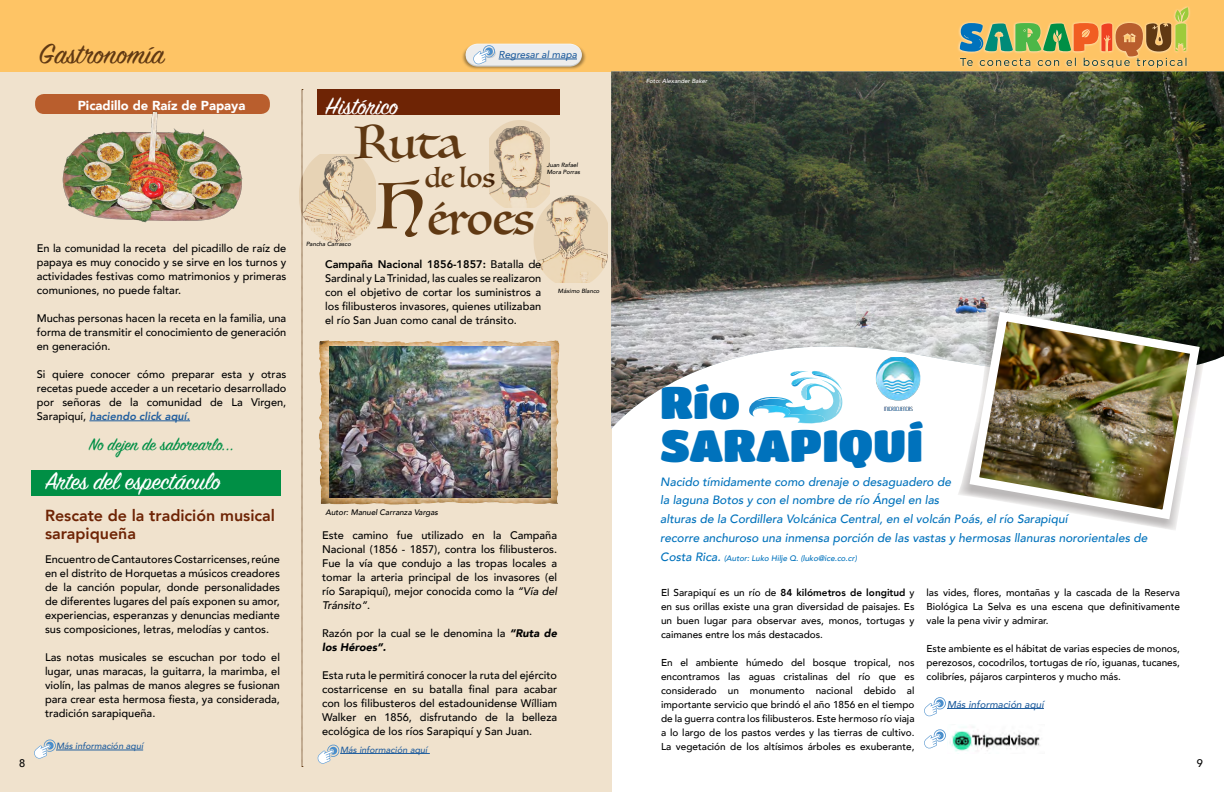
<style>
.page{position:relative;width:1224px;height:792px;background:#fff}
.page>*{position:absolute;margin:0;border:0;box-sizing:border-box;transform-origin:0 0}
.t1{font:45px/75.6px "Luminari";color:#603913}
.t2{font:44.7px/43.6px "Titan One";color:#0072bc}
.t3{font:31px "Sign Painter House Script";color:#603913}
.t4{font:27px "Sign Painter House Script";color:#fff}
.t5{font:27px "Luminari";color:#603913}
.t6{font:19px "Sign Painter House Script";color:#008f45}
.t7{font:800 16px/18px "Avenir";color:#6e2405}
.t8{font:900 13px "Avenir";color:#fff}
.t9{font:italic 500 12px/18.8px "Avenir";color:#0072bc}
.t10{font:500 11px/14px "Avenir";color:#000;text-align:justify}
.t11{font:500 10px/14px "Avenir";color:#000;text-align:justify}
.t12{font:italic 500 10px "Avenir";color:#215e9e}
.t13{font:italic 500 9px "Avenir";color:#215e9e}
.t14{font:italic 500 8px "Avenir";color:#0072bc}
.t15{font:italic 500 8px "Avenir";color:#000}
.t16{font:italic 500 6px/7.2px "Avenir";color:#000}
.t17{font:italic 500 6px "Avenir";color:#fff}
.s1{font-weight:800;font-style:italic;color:#215e9e}
.s2{font-size:63px}
.s3{font-weight:800}
.s4{font-style:italic}
.s5{font-weight:900;font-style:italic}
.s6{font-size:12px}
</style>
<div class="page">
<div style="left:0;top:0;width:611px;height:792px;background:#f0e2cd"></div>
<div style="left:0;top:0;width:1224px;height:71px;background:#fec465"></div>
<div style="left:35px;top:94px;width:235px;height:20px;background:#b95e2d;border-radius:9px"></div>
<hr style="left:89px;top:421px;width:101px;height:1px;background:#215e9e">
<img style="left:62px;top:111px;width:181px;height:112px">
<hr style="left:947px;top:708px;width:97px;height:1px;background:#215e9e">
<img style="left:611px;top:71px;width:613px;height:358px">
<img style="left:958px;top:398px;width:7px;height:24px">
<img style="left:958px;top:422px;width:219px;height:108px">
<img style="left:965px;top:307px;width:240px;height:217px">
<div style="left:31px;top:470px;width:250px;height:26px;background:#008f45"></div>
<div style="left:317px;top:90px;width:243px;height:25px;background:#6e2405"></div>
<hr style="left:56px;top:750px;width:87px;height:1px;background:#215e9e">
<img style="left:319px;top:340px;width:241px;height:165px">
<img style="left:329px;top:346px;width:222px;height:152px">
<hr style="left:340px;top:753px;width:90px;height:1px;background:#215e9e">
<svg style="left:302px;top:89px;width:1px;height:678px"></svg>
<img style="left:490px;top:120px;width:60px;height:88px">
<img style="left:534px;top:195px;width:74px;height:88px">
<img style="left:299px;top:154px;width:76px;height:89px">
<img style="left:947px;top:726px;width:93px;height:26px">
<svg style="left:34px;top:739px;width:23px;height:20px"></svg>
<svg style="left:318px;top:744px;width:22px;height:20px"></svg>
<svg style="left:924px;top:697px;width:22px;height:20px"></svg>
<svg style="left:924px;top:729px;width:22px;height:20px"></svg>
<img style="left:876px;top:357px;width:45px;height:54px">
<div style="left:957px;top:5px;width:234px;height:65px;background:#fff;opacity:.75"></div>
<svg style="left:960px;top:7px;width:229px;height:61px"></svg>
<img style="left:460px;top:43px;width:134px;height:29px">
<svg style="left:466px;top:44px;width:116px;height:23px;background:#dedfdf"></svg>
<h3 class="t3" style="left:39px;top:34px;width:127px">Gastronomía</h3>
<p class="t12" style="left:499px;top:49px;width:80px">Regresar al mapa</p>
<p class="t8" style="left:78px;top:94px;width:169px">Picadillo de Raíz de Papaya</p>
<p class="t10" style="left:37px;top:241px;width:251px">En la comunidad la receta del picadillo de raíz de papaya es muy conocido y se sirve en los turnos y actividades festivas como matrimonios y primeras comuniones, no puede faltar.</p>
<p class="t10" style="left:37px;top:311px;width:251px">Muchas personas hacen la receta en la familia, una forma de transmitir el conocimiento de generación en generación.</p>
<p class="t10" style="left:37px;top:367px;width:251px">Si quiere conocer cómo preparar esta y otras recetas puede acceder a un recetario desarrollado por señoras de la comunidad de La Virgen, Sarapiquí, <span class="s1">haciendo click aquí.</span></p>
<h3 class="t6" style="left:89px;top:433px;width:147px">No dejen de saborearlo...</h3>
<h3 class="t4" style="left:45px;top:465px;width:177px">Artes del espectáculo</h3>
<h3 class="t7" style="left:45px;top:507px;width:231px">Rescate de la tradición musical sarapiqueña</h3>
<p class="t10" style="left:45px;top:552px;width:237px">Encuentro de Cantautores Costarricenses, reúne en el distrito de Horquetas a músicos creadores de la canción popular, donde personalidades de diferentes lugares del país exponen su amor, experiencias, esperanzas y denuncias mediante sus composiciones, letras, melodías y cantos.</p>
<p class="t10" style="left:45px;top:650px;width:237px">Las notas musicales se escuchan por todo el lugar, unas maracas, la guitarra, la marimba, el violín, las palmas de manos alegres se fusionan para crear esta hermosa fiesta, ya considerada, tradición sarapiqueña.</p>
<p class="t13" style="left:56px;top:741px;width:89px">Más información aquí</p>
<h3 class="t4" style="left:325px;top:89px;width:74px">Histórico</h3>
<h1 class="t1" style="left:378px;top:105px;width:158px;text-indent:-23px">Ruta<br><span class="s2">H</span>éroes</h1>
<h3 class="t5" style="left:425px;top:155px;width:72px">de los</h3>
<p class="t16" style="left:306px;top:240px;width:47px">Pancha Carrasco</p>
<p class="t16" style="left:547px;top:161px;width:35px">Juan Rafael<br>Mora Porras</p>
<p class="t10" style="left:325px;top:257px;width:218px"><span class="s3">Campaña Nacional 1856-1857:</span> Batalla de Sardinal y La Trinidad, las cuales se realizaron con el objetivo de cortar los suministros a los filibusteros invasores, quienes utilizaban el río San Juan como canal de tránsito.</p>
<p class="t16" style="left:558px;top:287px;width:43px">Máximo Blanco</p>
<p class="t15" style="left:326px;top:508px;width:114px">Autor: Manuel Carranza Vargas</p>
<p class="t10" style="left:322px;top:528px;width:237px">Este camino fue utilizado en la Campaña Nacional (1856 - 1857), contra los filibusteros.<br>Fue la vía que condujo a las tropas locales a tomar la arteria principal de los invasores (el río Sarapiquí), mejor conocida como la <span class="s4">“Vía del Tránsito”</span>.</p>
<p class="t10" style="left:322px;top:626px;width:237px">Razón por la cual se le denomina la <span class="s5">“Ruta de los Héroes”.</span></p>
<p class="t10" style="left:322px;top:668px;width:237px">Esta ruta le permitirá conocer la ruta del ejército costarricense en su batalla final para acabar con los filibusteros del estadounidense Wílliam Walker en 1856, disfrutando de la belleza ecológica de los ríos Sarapiquí y San Juan.</p>
<p class="t13" style="left:340px;top:744px;width:89px">Más información aquí</p>
<p class="t17" style="left:646px;top:77px;width:63px">Foto: Alexander Baker</p>
<h2 class="t2" style="left:660px;top:379px;width:265px">Río<br>SARAPIQUÍ</h2>
<p class="t9" style="left:660px;top:472px;width:489px">Nacido tímidamente como drenaje o desaguadero de<br>la laguna Botos y con el nombre de río Ángel en las<br>alturas de la Cordillera Volcánica Central, en el volcán Poás, el río Sarapiquí<br>recorre anchuroso una inmensa porción de las vastas y hermosas llanuras nororientales de</p>
<p class="t14" style="left:660px;top:553px;width:198px"><span class="s6">Costa Rica.</span> (Autor: Luko Hilje Q. (luko@ice.co.cr)</p>
<p class="t11" style="left:661px;top:585px;width:255px">El Sarapiquí es un río de <span class="s3">84 kilómetros de longitud</span> y en sus orillas existe una gran diversidad de paisajes. Es un buen lugar para observar aves, monos, tortugas y caimanes entre los más destacados.</p>
<p class="t11" style="left:661px;top:655px;width:255px">En el ambiente húmedo del bosque tropical, nos encontramos las aguas cristalinas del río que es considerado un monumento nacional debido al importante servicio que brindó el año 1856 en el tiempo de la guerra contra los filibusteros. Este hermoso río viaja a lo largo de los pastos verdes y las tierras de cultivo.<br>La vegetación de los altísimos árboles es exuberante,</p>
<p class="t11" style="left:927px;top:585px;width:255px">las vides, flores, montañas y la cascada de la Reserva Biológica La Selva es una escena que definitivamente vale la pena vivir y admirar.</p>
<p class="t11" style="left:927px;top:641px;width:255px">Este ambiente es el hábitat de varias especies de monos, perezosos, cocodrilos, tortugas de río, iguanas, tucanes, colibríes, pájaros carpinteros y mucho más.</p>
<p class="t12" style="left:947px;top:698px;width:98px">Más información aquí</p>
<p class="t10" style="left:19px;top:756px;width:8px">8</p>
<p class="t10" style="left:1197px;top:756px;width:8px">9</p>
</div>
